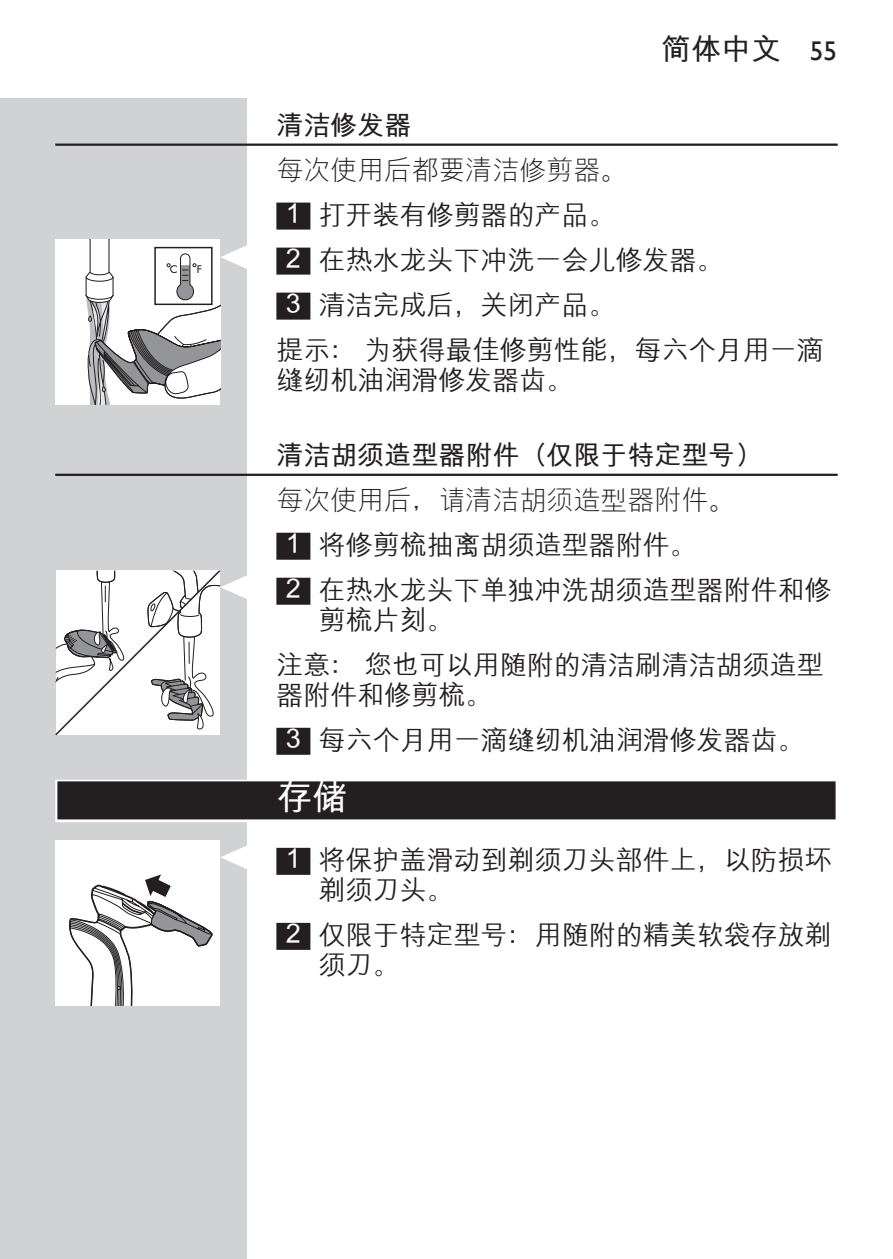
<style>
.page{position:relative;width:893px;height:1259px;background:#fff}
.page>*{position:absolute;margin:0;border:0;box-sizing:border-box;transform-origin:0 0}
.t1{font:36px "M Hei GB Bold";color:#fff}
.t2{font:30px "M Hei GB Bold";color:#231f20}
.t3{font:27px/45px "M Hei GB Medium";color:#231f20}
.t4{font:27px "M Hei GB Light";color:#231f20}
.t5{font:27px "M Hei GB Bold";color:#231f20}
.s1{font-family:"Gill Sans Alt One WGL";font-size:27px}
.s2{color:#fff}
</style>
<div class="page">
<div style="left:0;top:98px;width:247px;height:1161px;background:#d1d2d4"></div>
<hr style="left:55px;top:144px;width:783px;height:2px;background:#231f20">
<div style="left:276px;top:203px;width:34px;height:27px;background:#231f20"></div>
<div style="left:276px;top:248px;width:34px;height:27px;background:#231f20"></div>
<div style="left:276px;top:293px;width:34px;height:27px;background:#231f20"></div>
<hr style="left:55px;top:474px;width:783px;height:2px;background:#231f20">
<div style="left:276px;top:533px;width:34px;height:27px;background:#231f20"></div>
<div style="left:276px;top:578px;width:34px;height:27px;background:#231f20"></div>
<div style="left:276px;top:728px;width:34px;height:27px;background:#231f20"></div>
<div style="left:55px;top:779px;width:783px;height:43px;background:linear-gradient(to right,#a1a0a0,#a1a0a0)"></div>
<div style="left:57px;top:781px;width:779px;height:38px;background:#231f20"></div>
<div style="left:276px;top:848px;width:34px;height:27px;background:#231f20"></div>
<div style="left:276px;top:923px;width:34px;height:27px;background:#231f20"></div>
<div style="left:55px;top:239px;width:165px;height:165px;background:#fff"></div>
<svg style="left:85px;top:239px;width:162px;height:165px"></svg>
<svg style="left:55px;top:570px;width:192px;height:165px"></svg>
<svg style="left:221px;top:845px;width:26px;height:24px"></svg>
<div style="left:55px;top:840px;width:165px;height:165px;background:#fff"></div>
<svg style="left:69px;top:874px;width:144px;height:131px"></svg>
<p class="t2" style="left:661px;top:34px;width:177px">简体中文 <span class="s1">55</span></p>
<p class="t5" style="left:276px;top:111px;width:136px">清洁修发器</p>
<p class="t4" style="left:276px;top:156px;width:352px">每次使用后都要清洁修剪器。</p>
<p class="t3" style="left:286px;top:192px;width:332px"><span class="s2">1</span> 打开装有修剪器的产品。</p>
<p class="t3" style="left:286px;top:237px;width:440px"><span class="s2">2</span> 在热水龙头下冲洗一会儿修发器。</p>
<p class="t3" style="left:286px;top:282px;width:332px"><span class="s2">3</span> 清洁完成后，关闭产品。</p>
<p class="t3" style="left:276px;top:328px;width:549px">提示： 为获得最佳修剪性能，每六个月用一滴</p>
<p class="t3" style="left:276px;top:357px;width:298px">缝纫机油润滑修发器齿。</p>
<p class="t5" style="left:276px;top:441px;width:487px">清洁胡须造型器附件（仅限于特定型号）</p>
<p class="t4" style="left:276px;top:486px;width:460px">每次使用后，请清洁胡须造型器附件。</p>
<p class="t3" style="left:286px;top:523px;width:548px"><span class="s2">1</span> 将修剪梳抽离胡须造型器附件。<br><span class="s2">2</span> 在热水龙头下单独冲洗胡须造型器附件和修</p>
<p class="t3" style="left:276px;top:598px;width:549px;text-indent:43px">剪梳片刻。<br>注意： 您也可以用随附的清洁刷清洁胡须造型</p>
<p class="t3" style="left:286px;top:673px;width:521px;text-indent:-10px">器附件和修剪梳。<br><span class="s2">3</span> 每六个月用一滴缝纫机油润滑修发器齿。</p>
<h1 class="t1" style="left:276px;top:779px;width:73px">存储</h1>
<p class="t3" style="left:319px;top:845px;width:514px;line-height:30px;text-indent:-33px"><span class="s2">1</span> 将保护盖滑动到剃须刀头部件上，以防损坏剃须刀头。</p>
<p class="t3" style="left:319px;top:920px;width:514px;line-height:30px;text-indent:-33px"><span class="s2">2</span> 仅限于特定型号：用随附的精美软袋存放剃须刀。</p>
</div>
